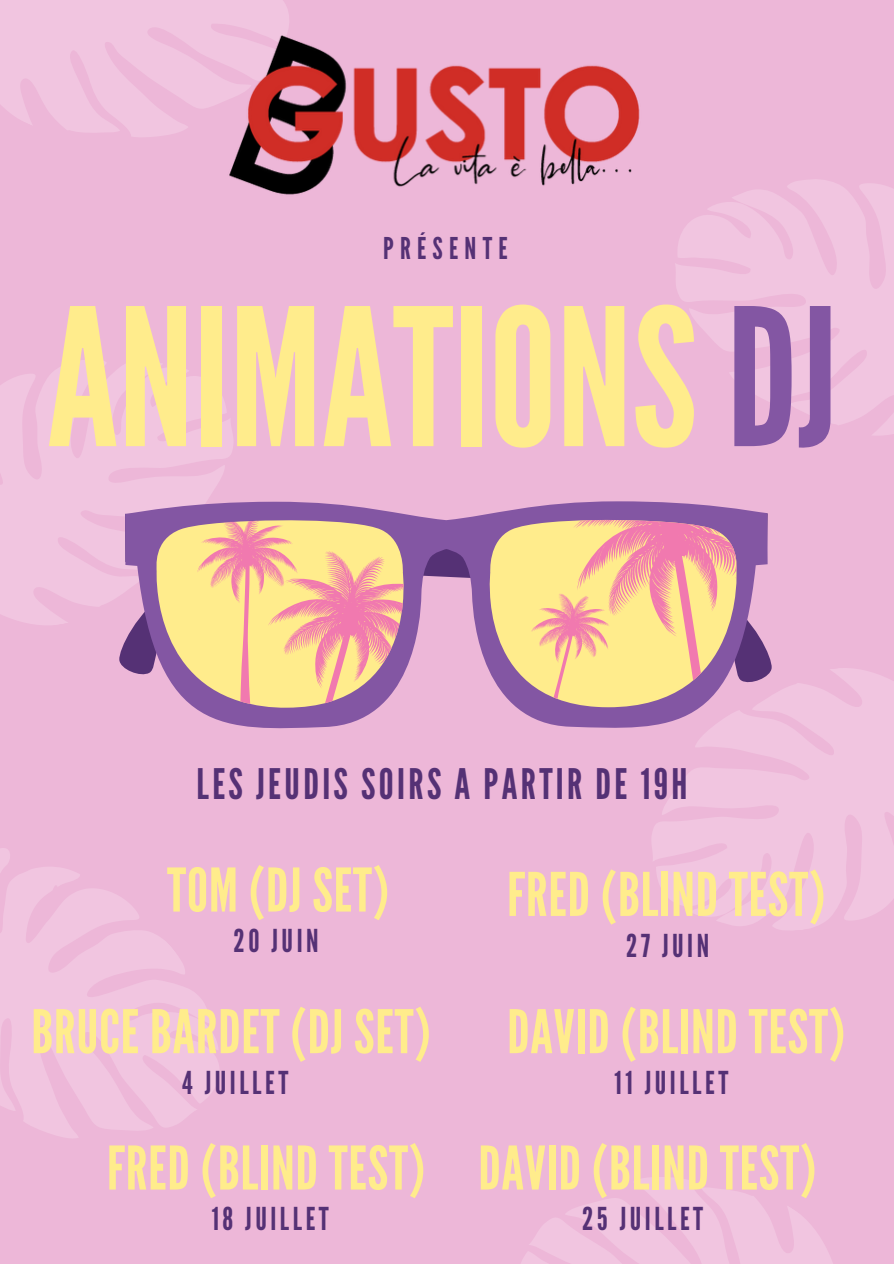
<style>
.page{position:relative;width:894px;height:1264px;background:#fff}
.page>*{position:absolute;margin:0;border:0;box-sizing:border-box;transform-origin:0 0}
.t1{font:190.5px "League Gothic";color:#ffec8c}
.t2{font:60px "League Gothic";letter-spacing:.015em;color:#ffec8c}
.t3{font:42px "League Gothic";letter-spacing:.08em;color:#553175}
.t4{font:31.5px "League Gothic";letter-spacing:.115em;color:#553175}
.t5{font:30px "League Gothic";letter-spacing:.21em;color:#553175}
.s1{color:#8356a3}
</style>
<div class="page">
<div style="left:0;top:0;width:893px;height:1263px;background:#edb7d8"></div>
<svg style="left:0;top:359px;width:233px;height:266px;fill:#f1c5e0"></svg>
<svg style="left:652px;top:668px;width:241px;height:262px;fill:#f1c5e0"></svg>
<svg style="left:521px;top:1177px;width:311px;height:86px;fill:#f1c5e0"></svg>
<svg style="left:675px;top:179px;width:218px;height:256px;fill:#f1c5e0"></svg>
<svg style="left:0;top:0;width:289px;height:137px;fill:#f1c5e0"></svg>
<svg style="left:0;top:848px;width:219px;height:290px;fill:#f1c5e0"></svg>
<svg style="left:125px;top:501px;width:642px;height:227px"></svg>
<svg style="left:475px;top:517px;width:269px;height:190px"></svg>
<svg style="left:151px;top:518px;width:269px;height:190px"></svg>
<svg style="left:530px;top:520px;width:207px;height:179px"></svg>
<svg style="left:197px;top:520px;width:206px;height:184px"></svg>
<img style="left:224px;top:32px;width:416px;height:163px">
<p class="t5" style="left:383px;top:231px;width:126px">PRÉSENTE</p>
<p class="t1" style="left:47px;top:268px;width:791px">ANIMATIONS<span class="s1">DJ</span></p>
<p class="t3" style="left:196px;top:760px;width:492px">LES JEUDIS SOIRS A PARTIR DE 19H</p>
<p class="t2" style="left:167px;top:855px;width:223px">TOM (DJ SET)</p>
<h1 class="t4" style="left:233px;top:922px;width:87px">20 JUIN</h1>
<h3 class="t2" style="left:31px;top:997px;width:401px">BRUCE BARDET (DJ SET)</h3>
<p class="t4" style="left:182px;top:1064px;width:108px">4 JUILLET</p>
<p class="t2" style="left:107px;top:1133px;width:320px">FRED (BLIND TEST)</p>
<p class="t4" style="left:212px;top:1200px;width:119px">18 JUILLET</p>
<p class="t2" style="left:507px;top:859px;width:320px">FRED (BLIND TEST)</p>
<p class="t4" style="left:626px;top:927px;width:84px">27 JUIN</p>
<h2 class="t2" style="left:507px;top:997px;width:339px">DAVID (BLIND TEST)</h2>
<h2 class="t4" style="left:614px;top:1064px;width:115px">11 JUILLET</h2>
<h2 class="t2" style="left:478px;top:1133px;width:339px">DAVID (BLIND TEST)</h2>
<h2 class="t4" style="left:582px;top:1200px;width:123px">25 JUILLET</h2>
</div>
